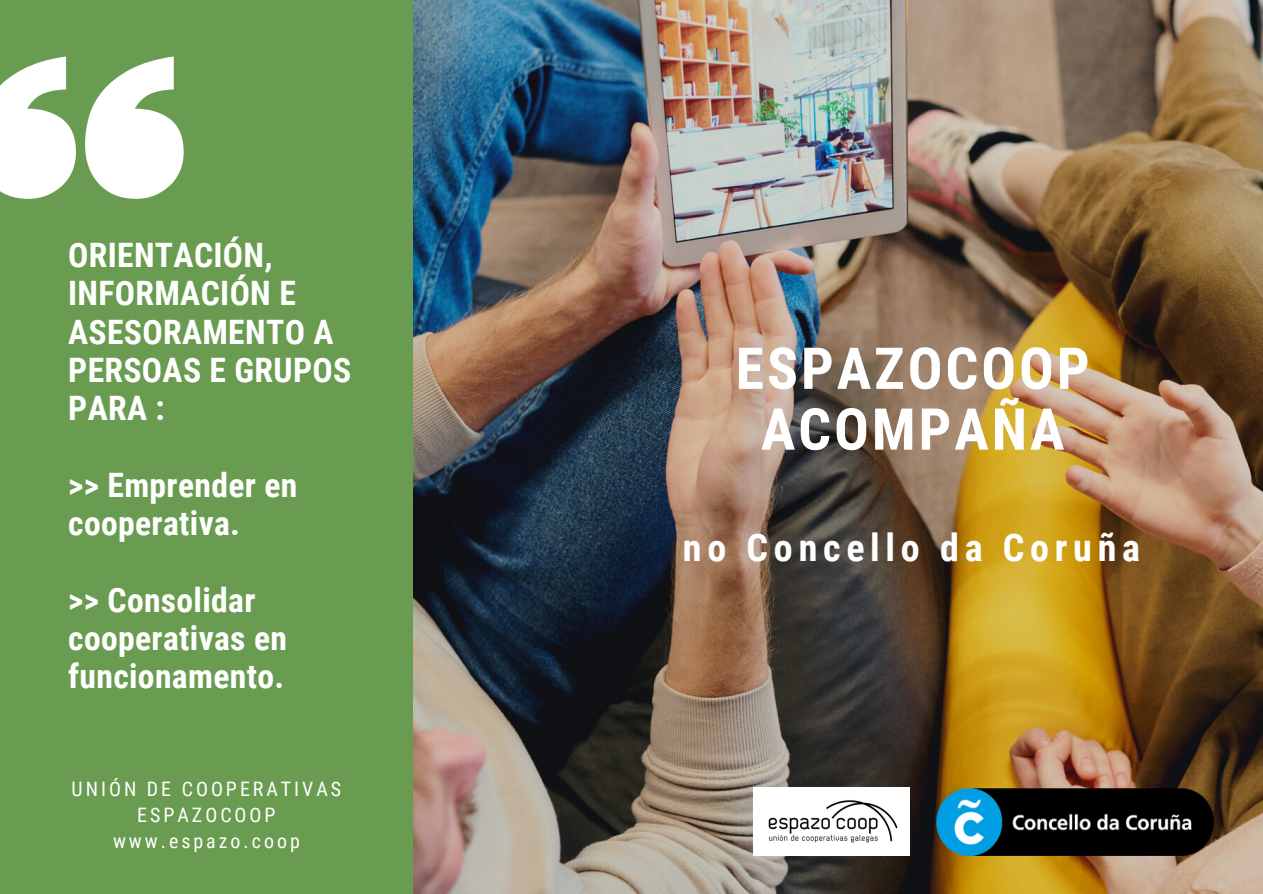
<style>
.page{position:relative;width:1263px;height:894px;background:#fff}
.page>*{position:absolute;margin:0;border:0;box-sizing:border-box;transform-origin:0 0}
.t1{font:700 57.75px/60.8px "Roboto Condensed";letter-spacing:.05em;color:#fff;text-align:center}
.t2{font:700 38.1px "Roboto Condensed";letter-spacing:.15em;color:#fff}
.t3{font:700 33.6px/38.2px "Roboto Condensed";letter-spacing:.01em;color:#fff}
.t4{font:19.95px/25.8px "Roboto Condensed";letter-spacing:.15em;color:#fff;text-align:center}
</style>
<div class="page">
<div style="left:0;top:0;width:1263px;height:893px;background:#699c50"></div>
<img style="left:413px;top:0;width:850px;height:893px">
<svg style="left:0;top:56px;width:183px;height:143px"></svg>
<img style="left:753px;top:787px;width:157px;height:68px">
<img style="left:937px;top:788px;width:277px;height:67px">
<p class="t3" style="left:68px;top:236px;width:285px">ORIENTACIÓN,<br>INFORMACIÓN E<br>ASESORAMENTO A<br>PERSOAS E GRUPOS<br>PARA :</p>
<p class="t3" style="left:68px;top:466px;width:231px">&gt;&gt; Emprender en cooperativa.</p>
<p class="t3" style="left:68px;top:581px;width:220px">&gt;&gt; Consolidar cooperativas en funcionamento.</p>
<h2 class="t4" style="left:72px;top:776px;width:271px">UNIÓN DE COOPERATIVAS<br>ESPAZOCOOP</h2>
<p class="t4" style="left:113px;top:828px;width:188px">www.espazo.coop</p>
<p class="t1" style="left:736px;top:338px;width:355px">ESPAZOCOOP<br>ACOMPAÑA</p>
<h1 class="t2" style="left:683px;top:526px;width:459px">no Concello da Coruña</h1>
</div>
